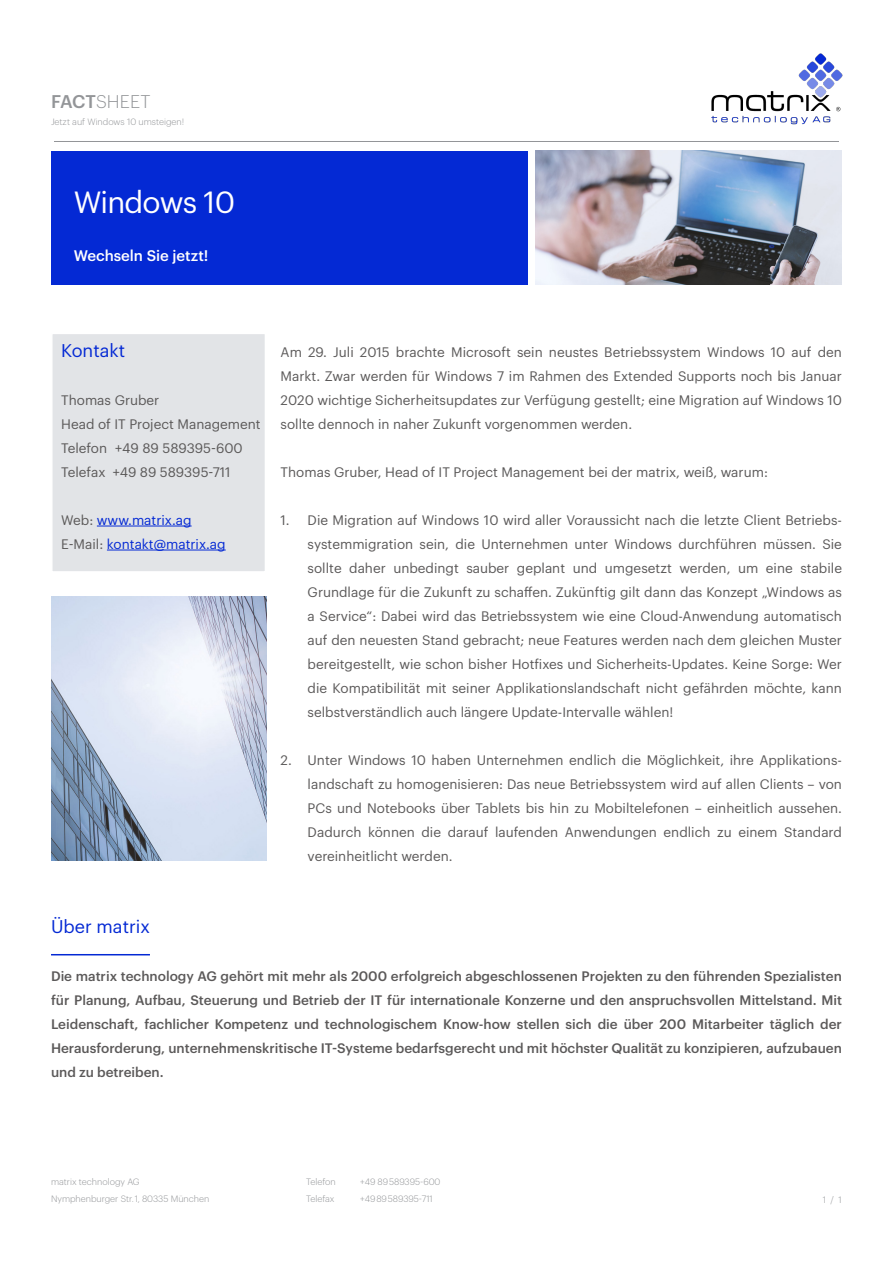
<style>
.page{position:relative;width:893px;height:1263px;background:#fff}
.page>*{position:absolute;margin:0;border:0;box-sizing:border-box;transform-origin:0 0}
.Whitepaper_Titel{font:30px "Graphik";letter-spacing:-.025em;color:#fff}
.Überschrift_1{font:18px "Graphik";color:#0429d4}
.t1{font:300 18px "Graphik";letter-spacing:.005em;color:#939598}
.Fließtext_einspaltig{font:18px "Graphik";color:#0429d4}
.Fließtext_einspaltig-2{font:500 15px "Graphik";color:#fff}
.Fließtext_einspaltig-3{font:13.5px/24px "Graphik";color:#5b5959;text-align:justify}
.Fließtext_einspaltig-4{font:500 13.5px/24px "Graphik";color:#5b5959;text-align:justify}
.Fließtext_einspaltig-5{font:13.5px "Graphik";color:#0429d4}
.t2{font:300 9px/16.5px "Graphik";color:#939598}
.s1{font-weight:500}
.s2{color:#5b5959}
</style>
<div class="page">
<hr style="left:54px;top:141px;width:785px;height:1px;background:#939598">
<img style="left:711px;top:53px;width:132px;height:72px">
<div style="left:51px;top:151px;width:476px;height:134px;background:#0429d4"></div>
<img style="left:536px;top:151px;width:306px;height:134px">
<img style="left:51px;top:597px;width:215px;height:264px">
<div style="left:51px;top:333px;width:215px;height:240px;background:#e2e4e7;border:2px solid #fff"></div>
<hr style="left:97px;top:526px;width:95px;height:1px;background:#0429d4">
<hr style="left:107px;top:550px;width:119px;height:1px;background:#0429d4">
<hr style="left:51px;top:954px;width:99px;height:1px;background:#0429d4">
<p class="t1" style="left:51px;top:89px;width:101px"><span class="s1">FACT</span>SHEET</p>
<p class="t2" style="left:51px;top:113px;width:135px">Jetzt auf Windows 10 umsteigen!</p>
<p class="Whitepaper_Titel" style="left:74px;top:179px;width:163px">Windows 10</p>
<p class="Fließtext_einspaltig-2" style="left:74px;top:244px;width:136px">Wechseln Sie jetzt!</p>
<p class="Fließtext_einspaltig" style="left:61px;top:337px;width:66px">Kontakt</p>
<p class="Fließtext_einspaltig-3" style="left:61px;top:387px;width:100px">Thomas Gruber</p>
<p class="Fließtext_einspaltig-3" style="left:61px;top:411px;width:201px">Head of IT Project Management</p>
<p class="Fließtext_einspaltig-3" style="left:61px;top:435px;width:183px">Telefon +49 89 589395-600</p>
<p class="Fließtext_einspaltig-3" style="left:61px;top:459px;width:171px">Telefax +49 89 589395-711</p>
<p class="Fließtext_einspaltig-5" style="left:61px;top:510px;width:132px"><span class="s2">Web:</span> www.matrix.ag</p>
<p class="Fließtext_einspaltig-5" style="left:61px;top:534px;width:166px"><span class="s2">E-Mail:</span> kontakt@matrix.ag</p>
<p class="Fließtext_einspaltig-3" style="left:281px;top:339px;width:563px">Am 29. Juli 2015 brachte Microsoft sein neustes Betriebssystem Windows 10 auf den Markt. Zwar werden für Windows 7 im Rahmen des Extended Supports noch bis Januar 2020 wichtige Sicherheitsupdates zur Verfügung gestellt; eine Migration auf Windows 10 sollte dennoch in naher Zukunft vorgenommen werden.</p>
<p class="Fließtext_einspaltig-3" style="left:281px;top:459px;width:489px">Thomas Gruber, Head of IT Project Management bei der matrix, weiß, warum:</p>
<p class="Fließtext_einspaltig-3" style="left:308px;top:507px;width:536px;text-indent:-27px">1. Die Migration auf Windows 10 wird aller Voraussicht nach die letzte Client Betriebs&shy;systemmigration sein, die Unternehmen unter Windows durchführen müssen. Sie sollte daher unbedingt sauber geplant und umgesetzt werden, um eine stabile Grundlage für die Zukunft zu schaffen. Zukünftig gilt dann das Konzept „Windows as a Service“: Dabei wird das Betriebssystem wie eine Cloud-Anwendung automatisch auf den neuesten Stand gebracht; neue Features werden nach dem gleichen Muster bereitgestellt, wie schon bisher Hotfixes und Sicherheits-Updates. Keine Sorge: Wer die Kompatibilität mit seiner Applikationslandschaft nicht gefährden möchte, kann selbstverständlich auch längere Update-Intervalle wählen!</p>
<p class="Fließtext_einspaltig-3" style="left:308px;top:747px;width:536px;text-indent:-27px">2. Unter Windows 10 haben Unternehmen endlich die Möglichkeit, ihre Applikations&shy;landschaft zu homogenisieren: Das neue Betriebssystem wird auf allen Clients – von PCs und Notebooks über Tablets bis hin zu Mobiltelefonen – einheitlich aussehen.<br>Dadurch können die darauf laufenden Anwendungen endlich zu einem Standard vereinheitlicht werden.</p>
<p class="Überschrift_1" style="left:51px;top:913px;width:100px">Über matrix</p>
<p class="Fließtext_einspaltig-4" style="left:51px;top:963px;width:792px">Die matrix technology AG gehört mit mehr als 2000 erfolgreich abgeschlossenen Projekten zu den führenden Spezialisten für Planung, Aufbau, Steuerung und Betrieb der IT für internationale Konzerne und den anspruchsvollen Mittelstand. Mit Leidenschaft, fachlicher Kompetenz und technologischem Know-how stellen sich die über 200 Mitarbeiter täglich der Herausforderung, unternehmenskritische IT-Systeme bedarfsgerecht und mit höchster Qualität zu konzipieren, aufzubauen und zu betreiben.</p>
<p class="t2" style="left:51px;top:1173px;width:160px">matrix technology AG<br>Nymphenburger Str. 1, 80335 München</p>
<p class="t2" style="left:306px;top:1173px;width:31px">Telefon</p>
<p class="t2" style="left:360px;top:1173px;width:82px">+49 89 589395-600</p>
<p class="t2" style="left:306px;top:1189px;width:30px">Telefax</p>
<p class="t2" style="left:360px;top:1189px;width:74px">+49 89 589395-711</p>
<p class="t2" style="left:823px;top:1191px;width:21px">1/1</p>
</div>
